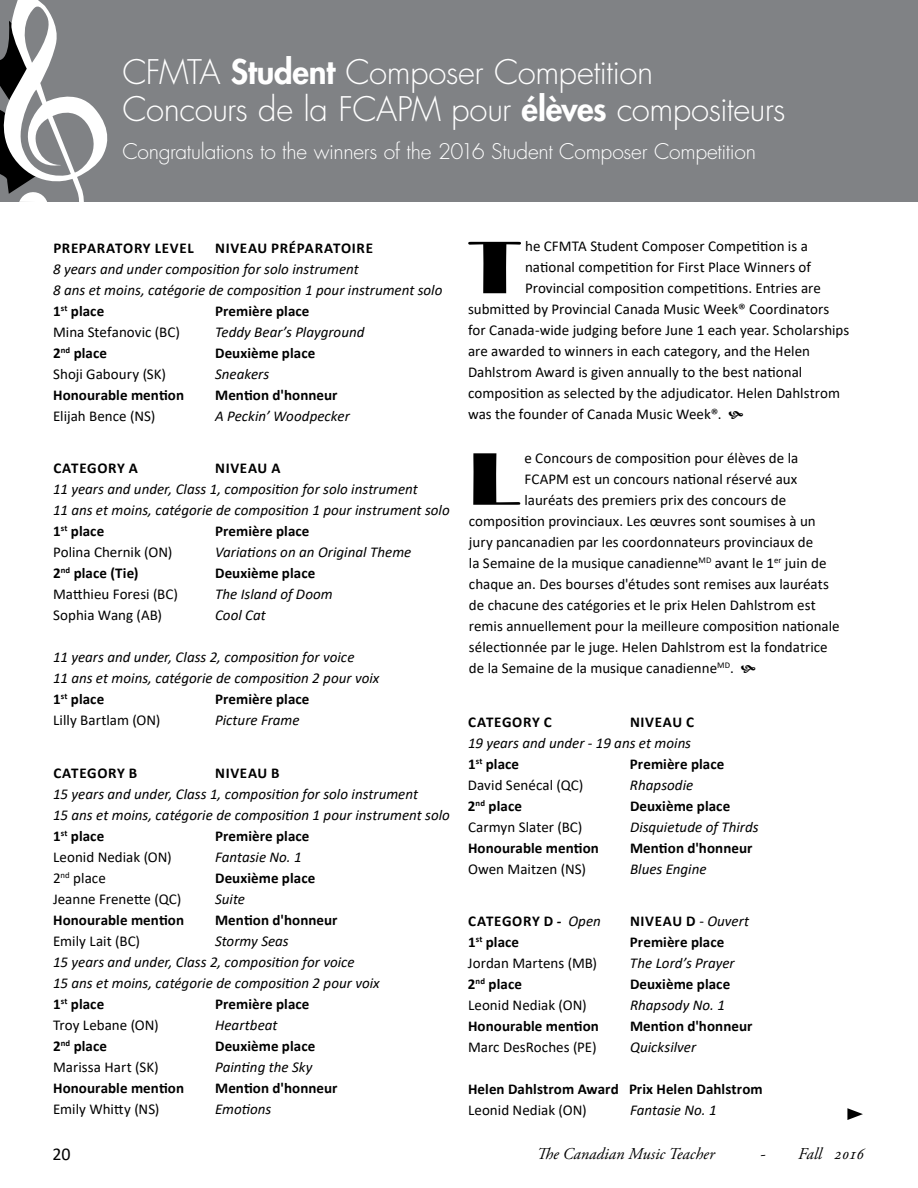
<style>
.page{position:relative;width:918px;height:1188px;background:#fff}
.page>*{position:absolute;margin:0;border:0;box-sizing:border-box;transform-origin:0 0}
.t1{font:77.1px "Broadway";color:#000}
.t2{font:300 33px/37.5px "Futura Std";letter-spacing:-.02em;color:#fff}
.t3{font:300 21px "Futura Std";letter-spacing:-.015em;color:#fff}
.t4{font:18px "Calibri";color:#000}
.t5{font:italic 16.5px "Adobe Garamond Pro";color:#000}
.t6{font:15px "Calibri";letter-spacing:.005em;color:#000}
.t7{font:italic 15px/21px "Calibri";color:#000}
.t8{font:700 15px "Calibri";letter-spacing:.01em;color:#000}
.t9{font:700 15px "Calibri";letter-spacing:.045em;color:#000}
.s1{font-weight:800}
.s2{font-weight:700;font-style:normal}
.s3{font-style:italic}
.s4{font-weight:400;font-style:italic}
.s5{font-weight:400}
</style>
<div class="page">
<div style="left:0;top:0;width:918px;height:202px;background:#808285"></div>
<svg style="left:0;top:0;width:108px;height:202px"></svg>
<svg style="left:847px;top:1108px;width:16px;height:12px"></svg>
<h2 class="t2" style="left:122px;top:54px;width:665px">CFMTA <span class="s1">Student</span> Composer Competition<br>Concours de la FCAPM pour <span class="s1">élèves</span> compositeurs</h2>
<h3 class="t3" style="left:122px;top:138px;width:635px">Congratulations to the winners of the 2016 Student Composer Competition</h3>
<p class="t9" style="left:53px;top:237px;width:142px">PREPARATORY LEVEL</p>
<p class="t9" style="left:215px;top:237px;width:159px">NIVEAU PRÉPARATOIRE</p>
<p class="t7" style="left:53px;top:258px;width:391px">8 years and under composition for solo instrument<br>8 ans et moins, catégorie de composition 1 pour instrument solo<br><span class="s2">1</span><sup>st</sup> <span class="s2">place</span></p>
<p class="t8" style="left:215px;top:300px;width:96px">Première place</p>
<p class="t6" style="left:53px;top:321px;width:128px">Mina Stefanovic (BC)</p>
<p class="t7" style="left:215px;top:321px;width:151px">Teddy Bear’s Playground</p>
<p class="t8" style="left:53px;top:342px;width:55px">2<sup>nd</sup> place</p>
<p class="t8" style="left:215px;top:342px;width:102px">Deuxième place</p>
<p class="t6" style="left:53px;top:363px;width:115px">Shoji Gaboury (SK)</p>
<p class="t7" style="left:215px;top:363px;width:56px">Sneakers</p>
<p class="t8" style="left:53px;top:384px;width:133px">Honourable mention</p>
<p class="t8" style="left:215px;top:384px;width:124px">Mention d'honneur</p>
<p class="t6" style="left:53px;top:405px;width:104px">Elijah Bence (NS)</p>
<p class="t7" style="left:215px;top:405px;width:136px">A Peckin’ Woodpecker</p>
<p class="t9" style="left:53px;top:458px;width:86px">CATEGORY A</p>
<p class="t8" style="left:215px;top:458px;width:67px">NIVEAU A</p>
<p class="t7" style="left:53px;top:478px;width:398px">11 years and under, Class 1, composition for solo instrument<br>11 ans et moins, catégorie de composition 1 pour instrument solo<br><span class="s2">1</span><sup>st</sup> <span class="s2">place</span></p>
<p class="t8" style="left:215px;top:521px;width:96px">Première place</p>
<p class="t6" style="left:53px;top:542px;width:121px">Polina Chernik (ON)</p>
<p class="t7" style="left:215px;top:541px;width:198px">Variations on an Original Theme</p>
<p class="t8" style="left:53px;top:563px;width:87px">2<sup>nd</sup> place (Tie)</p>
<p class="t8" style="left:215px;top:563px;width:102px">Deuxième place</p>
<p class="t6" style="left:53px;top:584px;width:126px">Matthieu Foresi (BC)</p>
<p class="t7" style="left:215px;top:583px;width:119px">The Island of Doom</p>
<p class="t6" style="left:53px;top:605px;width:111px">Sophia Wang (AB)</p>
<p class="t7" style="left:215px;top:604px;width:52px">Cool Cat</p>
<p class="t7" style="left:53px;top:646px;width:328px">11 years and under, Class 2, composition for voice<br>11 ans et moins, catégorie de composition 2 pour voix<br><span class="s2">1</span><sup>st</sup> <span class="s2">place</span></p>
<p class="t8" style="left:215px;top:689px;width:96px">Première place</p>
<p class="t6" style="left:53px;top:710px;width:109px">Lilly Bartlam (ON)</p>
<p class="t7" style="left:215px;top:709px;width:86px">Picture Frame</p>
<p class="t9" style="left:53px;top:762px;width:85px">CATEGORY B</p>
<p class="t8" style="left:215px;top:762px;width:66px">NIVEAU B</p>
<p class="t7" style="left:53px;top:783px;width:398px">15 years and under, Class 1, composition for solo instrument<br>15 ans et moins, catégorie de composition 1 pour instrument solo<br><span class="s2">1</span><sup>st</sup> <span class="s2">place</span></p>
<p class="t8" style="left:215px;top:825px;width:96px">Première place</p>
<p class="t6" style="left:53px;top:846px;width:120px">Leonid Nediak (ON)</p>
<p class="t7" style="left:215px;top:846px;width:88px">Fantasie No. 1</p>
<p class="t6" style="left:53px;top:867px;width:54px">2<sup>nd</sup> place</p>
<p class="t8" style="left:215px;top:867px;width:102px">Deuxième place</p>
<p class="t6" style="left:53px;top:888px;width:130px">Jeanne Frenette (QC)</p>
<p class="t7" style="left:215px;top:888px;width:31px">Suite</p>
<p class="t8" style="left:53px;top:909px;width:133px">Honourable mention</p>
<p class="t8" style="left:215px;top:909px;width:124px">Mention d'honneur</p>
<p class="t6" style="left:53px;top:930px;width:89px">Emily Lait (BC)</p>
<p class="t7" style="left:53px;top:930px;width:328px;text-indent:162px">Stormy Seas<br>15 years and under, Class 2, composition for voice<br>15 ans et moins, catégorie de composition 2 pour voix<br><span class="s2">1</span><sup>st</sup> <span class="s2">place</span></p>
<p class="t8" style="left:215px;top:993px;width:96px">Première place</p>
<p class="t6" style="left:53px;top:1014px;width:107px">Troy Lebane (ON)</p>
<p class="t7" style="left:215px;top:1014px;width:64px">Heartbeat</p>
<p class="t8" style="left:53px;top:1035px;width:55px">2<sup>nd</sup> place</p>
<p class="t8" style="left:215px;top:1035px;width:102px">Deuxième place</p>
<p class="t6" style="left:53px;top:1056px;width:107px">Marissa Hart (SK)</p>
<p class="t7" style="left:215px;top:1056px;width:99px">Painting the Sky</p>
<p class="t8" style="left:53px;top:1077px;width:133px">Honourable mention</p>
<p class="t8" style="left:215px;top:1077px;width:124px">Mention d'honneur</p>
<p class="t6" style="left:53px;top:1098px;width:108px">Emily Whitty (NS)</p>
<p class="t7" style="left:215px;top:1098px;width:58px">Emotions</p>
<h1 class="t1" style="left:468px;top:223px;width:55px">T</h1>
<p class="t6" style="left:525px;top:236px;width:284px">he CFMTA Student Composer Competition is a</p>
<p class="t6" style="left:525px;top:257px;width:287px">national competition for First Place Winners of</p>
<p class="t6" style="left:525px;top:278px;width:297px">Provincial composition competitions. Entries are</p>
<p class="t6" style="left:468px;top:299px;width:363px">submitted by Provincial Canada Music Week® Coordinators</p>
<p class="t6" style="left:468px;top:320px;width:383px">for Canada-wide judging before June 1 each year. Scholarships</p>
<p class="t6" style="left:468px;top:341px;width:344px">are awarded to winners in each category, and the Helen</p>
<p class="t6" style="left:468px;top:362px;width:336px">Dahlstrom Award is given annually to the best national</p>
<p class="t6" style="left:468px;top:383px;width:374px">composition as selected by the adjudicator. Helen Dahlstrom</p>
<p class="t6" style="left:468px;top:404px;width:255px">was the founder of Canada Music Week®.</p>
<h1 class="t1" style="left:469px;top:434px;width:53px">L</h1>
<p class="t6" style="left:524px;top:447px;width:275px">e Concours de composition pour élèves de la</p>
<p class="t6" style="left:524px;top:468px;width:274px">FCAPM est un concours national réservé aux</p>
<p class="t6" style="left:524px;top:489px;width:263px">lauréats des premiers prix des concours de</p>
<p class="t6" style="left:469px;top:510px;width:348px">composition provinciaux. Les œuvres sont soumises à un</p>
<p class="t6" style="left:469px;top:531px;width:346px">jury pancanadien par les coordonnateurs provinciaux de</p>
<p class="t6" style="left:469px;top:552px;width:359px">la Semaine de la musique canadienne<sup>MD</sup> avant le 1<sup>er</sup> juin de</p>
<p class="t6" style="left:469px;top:573px;width:362px">chaque an. Des bourses d'études sont remises aux lauréats</p>
<p class="t6" style="left:469px;top:594px;width:348px">de chacune des catégories et le prix Helen Dahlstrom est</p>
<p class="t6" style="left:469px;top:615px;width:372px">remis annuellement pour la meilleure composition nationale</p>
<p class="t6" style="left:469px;top:636px;width:360px">sélectionnée par le juge. Helen Dahlstrom est la fondatrice</p>
<p class="t6" style="left:469px;top:657px;width:267px">de la Semaine de la musique canadienne<sup>MD</sup>.</p>
<p class="t9" style="left:468px;top:711px;width:85px">CATEGORY C</p>
<p class="t8" style="left:630px;top:711px;width:66px">NIVEAU C</p>
<p class="t7" style="left:468px;top:732px;width:225px">19 years and under - 19 ans et moins<br><span class="s2">1</span><sup>st</sup> <span class="s2">place</span></p>
<p class="t8" style="left:630px;top:753px;width:96px">Première place</p>
<p class="t6" style="left:468px;top:774px;width:117px">David Senécal (QC)</p>
<p class="t7" style="left:630px;top:774px;width:65px">Rhapsodie</p>
<p class="t8" style="left:468px;top:795px;width:55px">2<sup>nd</sup> place</p>
<p class="t8" style="left:630px;top:795px;width:102px">Deuxième place</p>
<p class="t6" style="left:468px;top:816px;width:116px">Carmyn Slater (BC)</p>
<p class="t7" style="left:630px;top:816px;width:130px">Disquietude of Thirds</p>
<p class="t8" style="left:468px;top:837px;width:133px">Honourable mention</p>
<p class="t8" style="left:630px;top:837px;width:124px">Mention d'honneur</p>
<p class="t6" style="left:468px;top:858px;width:119px">Owen Maitzen (NS)</p>
<p class="t7" style="left:630px;top:858px;width:78px">Blues Engine</p>
<p class="t9" style="left:468px;top:911px;width:134px">CATEGORY D <span class="s3">-</span> <span class="s4">Open</span></p>
<p class="t8" style="left:630px;top:911px;width:121px">NIVEAU D <span class="s5">-</span> <span class="s4">Ouvert</span></p>
<p class="t8" style="left:468px;top:932px;width:53px">1<sup>st</sup> place</p>
<p class="t8" style="left:630px;top:932px;width:96px">Première place</p>
<p class="t6" style="left:468px;top:953px;width:131px">Jordan Martens (MB)</p>
<p class="t7" style="left:630px;top:952px;width:106px">The Lord’s Prayer</p>
<p class="t8" style="left:468px;top:974px;width:55px">2<sup>nd</sup> place</p>
<p class="t8" style="left:630px;top:974px;width:102px">Deuxième place</p>
<p class="t6" style="left:468px;top:995px;width:120px">Leonid Nediak (ON)</p>
<p class="t7" style="left:630px;top:994px;width:96px">Rhapsody No. 1</p>
<p class="t8" style="left:468px;top:1016px;width:133px">Honourable mention</p>
<p class="t8" style="left:630px;top:1016px;width:124px">Mention d'honneur</p>
<p class="t6" style="left:468px;top:1037px;width:130px">Marc DesRoches (PE)</p>
<p class="t7" style="left:630px;top:1036px;width:68px">Quicksilver</p>
<p class="t8" style="left:468px;top:1079px;width:296px">Helen Dahlstrom Award Prix Helen Dahlstrom</p>
<p class="t6" style="left:468px;top:1100px;width:120px">Leonid Nediak (ON)</p>
<p class="t7" style="left:630px;top:1099px;width:88px">Fantasie No. 1</p>
<p class="t4" style="left:52px;top:1141px;width:20px">20</p>
<p class="t5" style="left:537px;top:1144px;width:179px">The Canadian Music Teacher</p>
<p class="t5" style="left:760px;top:1144px;width:105px">- Fall 2016</p>
</div>
